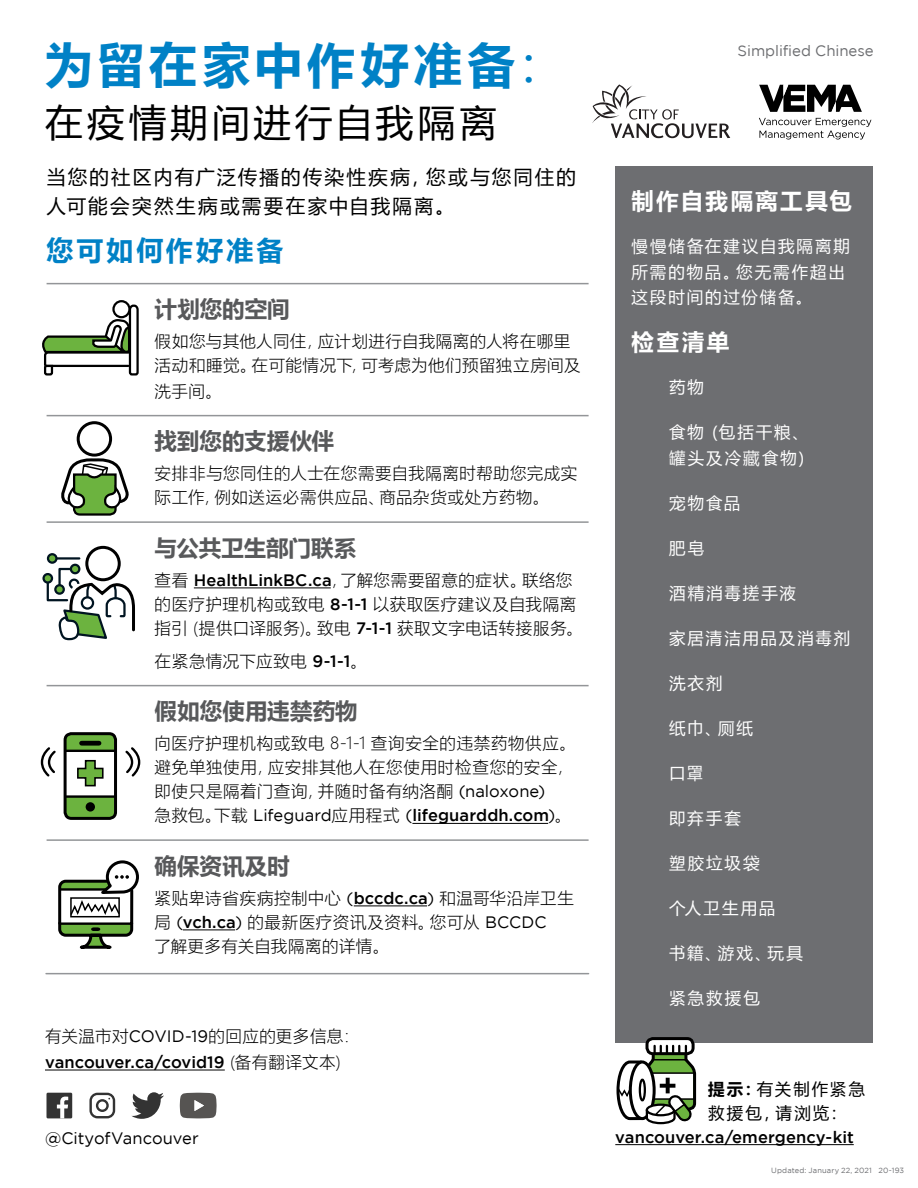
<style>
.page{position:relative;width:918px;height:1188px;background:#fff}
.page>*{position:absolute;margin:0;border:0;box-sizing:border-box;transform-origin:0 0}
.t1{font:700 48px "Microsoft Ya Hei";letter-spacing:.1em;color:#0081c6}
.t2{font:37.5px "Microsoft Ya Hei";letter-spacing:.11em;color:#000}
.t3{font:700 27px "Microsoft Ya Hei";letter-spacing:.11em;color:#0081c6}
.t4{font:700 22.5px "Microsoft Ya Hei UI";color:#58595b}
.t5{font:700 22.5px "Microsoft Ya Hei";letter-spacing:.1em;color:#fff}
.t6{font:19.5px/28.5px "Microsoft Ya Hei";letter-spacing:.11em;color:#000}
.t7{font:300 16.5px/24px "Microsoft Ya Hei";letter-spacing:.035em;color:#000}
.t8{font:16.5px/25.5px "Microsoft Ya Hei";letter-spacing:.12em;color:#fff}
.t9{font:500 16.5px "Gotham";letter-spacing:.005em;color:#000}
.t10{font:16.5px/24px "Microsoft Ya Hei";letter-spacing:.115em;color:#000}
.t11{font:16.5px "Gotham";color:#000}
.t12{font:15px "Gotham";letter-spacing:-.005em;color:#6d6e71}
.t13{font:7.5px "Gotham";letter-spacing:.02em;color:#6d6e71}
.s1{font-weight:400}
.s2{font-family:"Gotham";font-weight:500}
.s3{font-family:"Gotham";font-weight:400}
.s4{font-family:"Microsoft Ya Hei";font-weight:300}
.s5{font-weight:700}
</style>
<div class="page">
<hr style="left:47px;top:283px;width:542px;height:1px;background:#939598">
<hr style="left:47px;top:415px;width:542px;height:1px;background:#939598">
<hr style="left:47px;top:521px;width:542px;height:2px;background:#939598">
<hr style="left:194px;top:588px;width:137px;height:1px;background:#000">
<hr style="left:47px;top:685px;width:542px;height:1px;background:#939598">
<hr style="left:412px;top:823px;width:136px;height:1px;background:#000">
<hr style="left:47px;top:839px;width:542px;height:2px;background:#939598">
<hr style="left:354px;top:906px;width:73px;height:1px;background:#000">
<hr style="left:183px;top:930px;width:52px;height:1px;background:#000">
<hr style="left:615px;top:1144px;width:239px;height:1px;background:#000">
<div style="left:616px;top:166px;width:257px;height:877px;background:#6d6e71"></div>
<div style="left:647px;top:1039px;width:46px;height:15px;background:#fff;border-radius:6px"></div>
<div style="left:646px;top:1037px;width:49px;height:18px;border:3px solid #000;border-radius:6px"></div>
<svg style="left:616px;top:1046px;width:81px;height:79px"></svg>
<div style="left:46px;top:1093px;width:26px;height:25px;background:#333"></div>
<svg style="left:57px;top:1097px;width:11px;height:21px"></svg>
<svg style="left:89px;top:1093px;width:26px;height:25px"></svg>
<svg style="left:131px;top:1092px;width:33px;height:27px"></svg>
<svg style="left:180px;top:1093px;width:37px;height:25px"></svg>
<hr style="left:45px;top:1070px;width:180px;height:1px;background:#000">
<hr style="left:46px;top:973px;width:543px;height:1px;background:#939598">
<div style="left:67px;top:735px;width:47px;height:15px;background:#6cb33f"></div>
<div style="left:67px;top:797px;width:47px;height:20px;background:#6cb33f"></div>
<div style="left:64px;top:732px;width:53px;height:88px;border:3px solid #000;border-radius:6px"></div>
<hr style="left:65px;top:750px;width:50px;height:2px;background:#000">
<hr style="left:65px;top:795px;width:50px;height:3px;background:#000">
<div style="left:82px;top:741px;width:17px;height:5px;background:#000"></div>
<div style="left:86px;top:802px;width:9px;height:10px;background:#000;border-radius:50%"></div>
<svg style="left:40px;top:747px;width:16px;height:30px"></svg>
<svg style="left:125px;top:747px;width:16px;height:30px"></svg>
<svg style="left:77px;top:759px;width:27px;height:28px"></svg>
<svg style="left:42px;top:552px;width:93px;height:89px"></svg>
<div style="left:85px;top:546px;width:36px;height:35px;border:3px solid #000;border-radius:50%"></div>
<div style="left:112px;top:300px;width:19px;height:18px;border:2px solid #000;border-radius:50%"></div>
<svg style="left:42px;top:303px;width:97px;height:73px"></svg>
<svg style="left:58px;top:860px;width:81px;height:89px"></svg>
<div style="left:70px;top:897px;width:50px;height:20px;border:2px solid #000"></div>
<div style="left:77px;top:421px;width:35px;height:36px;border:3px solid #000;border-radius:50%"></div>
<svg style="left:61px;top:458px;width:68px;height:58px"></svg>
<svg style="left:592px;top:84px;width:138px;height:54px"></svg>
<svg style="left:759px;top:118px;width:112px;height:22px"></svg>
<svg style="left:759px;top:85px;width:103px;height:27px"></svg>
<h1 class="t1" style="left:45px;top:31px;width:521px">为留在家中作好准备<span class="s1">：</span></h1>
<h2 class="t2" style="left:45px;top:97px;width:453px">在疫情期间进行自我隔离</h2>
<p class="t6" style="left:47px;top:162px;width:531px">当您的社区内有广泛传播的传染性疾病，您或与您同住的人可能会突然生病或需要在家中自我隔离。</p>
<h3 class="t3" style="left:47px;top:232px;width:238px">您可如何作好准备</h3>
<h3 class="t4" style="left:155px;top:294px;width:137px">计划您的空间</h3>
<p class="t7" style="left:155px;top:329px;width:428px">假如您与其他人同住，应计划进行自我隔离的人将在哪里活动和睡觉。在可能情况下，可考虑为他们预留独立房间及</p>
<p class="t7" style="left:155px;top:379px;width:69px">洗手间。</p>
<h3 class="t4" style="left:155px;top:426px;width:181px">找到您的支援伙伴</h3>
<p class="t7" style="left:155px;top:461px;width:424px">安排非与您同住的人士在您需要自我隔离时帮助您完成实际工作，例如送运必需供应品、商品杂货或处方药物。</p>
<h3 class="t4" style="left:155px;top:532px;width:203px">与公共卫生部门联系</h3>
<p class="t7" style="left:155px;top:568px;width:430px">查看 <span class="s2">HealthLinkBC.ca</span>，了解您需要留意的症状。联络您的医疗护理机构或致电 <span class="s2">8-1-1</span> 以获取医疗建议及自我隔离指引 (提供口译服务)。致电 <span class="s2">7-1-1</span> 获取文字电话转接服务。</p>
<p class="t7" style="left:155px;top:649px;width:214px">在紧急情况下应致电 <span class="s2">9-1-1</span>。</p>
<h3 class="t4" style="left:155px;top:696px;width:205px">假如您使用违禁药物</h3>
<p class="t7" style="left:155px;top:731px;width:423px">向医疗护理机构或致电 8-1-1 查询安全的违禁药物供应。避免单独使用，应安排其他人在您使用时检查您的安全，即使只是隔着门查询，并随时备有纳洛酮 <span class="s3">(naloxone)</span></p>
<p class="t9" style="left:155px;top:806px;width:418px"><span class="s4">急救包。下载</span> <span class="s1">Lifeguard</span><span class="s4">应用程式</span> <span class="s1">(</span>lifeguarddh.com<span class="s1">)</span><span class="s4">。</span></p>
<h3 class="t4" style="left:155px;top:850px;width:137px">确保资讯及时</h3>
<p class="t7" style="left:155px;top:886px;width:421px">紧贴卑诗省疾病控制中心 <span class="s3">(</span><span class="s2">bccdc.ca</span><span class="s3">)</span> 和温哥华沿岸卫生局 <span class="s3">(</span><span class="s2">vch.ca</span><span class="s3">)</span> 的最新医疗资讯及资料。您可从 <span class="s3">BCCDC<br></span>了解更多有关自我隔离的详情。</p>
<p class="t7" style="left:45px;top:1024px;width:316px">有关温市对<span class="s3">COVID-19</span>的回应的更多信息：</p>
<p class="t9" style="left:45px;top:1053px;width:297px">vancouver.ca/covid19 <span class="s4">(备有翻译文本)</span></p>
<p class="t11" style="left:45px;top:1129px;width:155px">@CityofVancouver</p>
<p class="t12" style="left:738px;top:42px;width:138px">Simplified Chinese</p>
<h3 class="t5" style="left:632px;top:185px;width:222px">制作自我隔离工具包</h3>
<p class="t8" style="left:632px;top:233px;width:220px">慢慢储备在建议自我隔离期所需的物品。您无需作超出这段时间的过份储备。</p>
<h3 class="t5" style="left:632px;top:326px;width:99px">检查清单</h3>
<p class="t8" style="left:669px;top:374px;width:36px">药物</p>
<p class="t8" style="left:669px;top:419px;width:141px">食物 (包括干粮、罐头及冷藏食物)</p>
<p class="t8" style="left:669px;top:489px;width:73px">宠物食品</p>
<p class="t8" style="left:669px;top:534px;width:37px">肥皂</p>
<p class="t8" style="left:669px;top:579px;width:128px">酒精消毒搓手液</p>
<p class="t8" style="left:669px;top:624px;width:183px">家居清洁用品及消毒剂</p>
<p class="t8" style="left:669px;top:669px;width:55px">洗衣剂</p>
<p class="t8" style="left:669px;top:714px;width:85px">纸巾、厕纸</p>
<p class="t8" style="left:669px;top:759px;width:36px">口罩</p>
<p class="t8" style="left:669px;top:804px;width:73px">即弃手套</p>
<p class="t8" style="left:669px;top:849px;width:92px">塑胶垃圾袋</p>
<p class="t8" style="left:669px;top:894px;width:108px">个人卫生用品</p>
<p class="t8" style="left:669px;top:939px;width:135px">书籍、游戏、玩具</p>
<p class="t8" style="left:669px;top:984px;width:92px">紧急救援包</p>
<p class="t10" style="left:708px;top:1076px;width:158px"><span class="s5">提示：</span>有关制作紧急救援包，请浏览：</p>
<p class="t9" style="left:615px;top:1127px;width:240px">vancouver.ca/emergency-kit</p>
<p class="t13" style="left:771px;top:1166px;width:134px">Updated: January 22, 2021 20-193</p>
</div>
